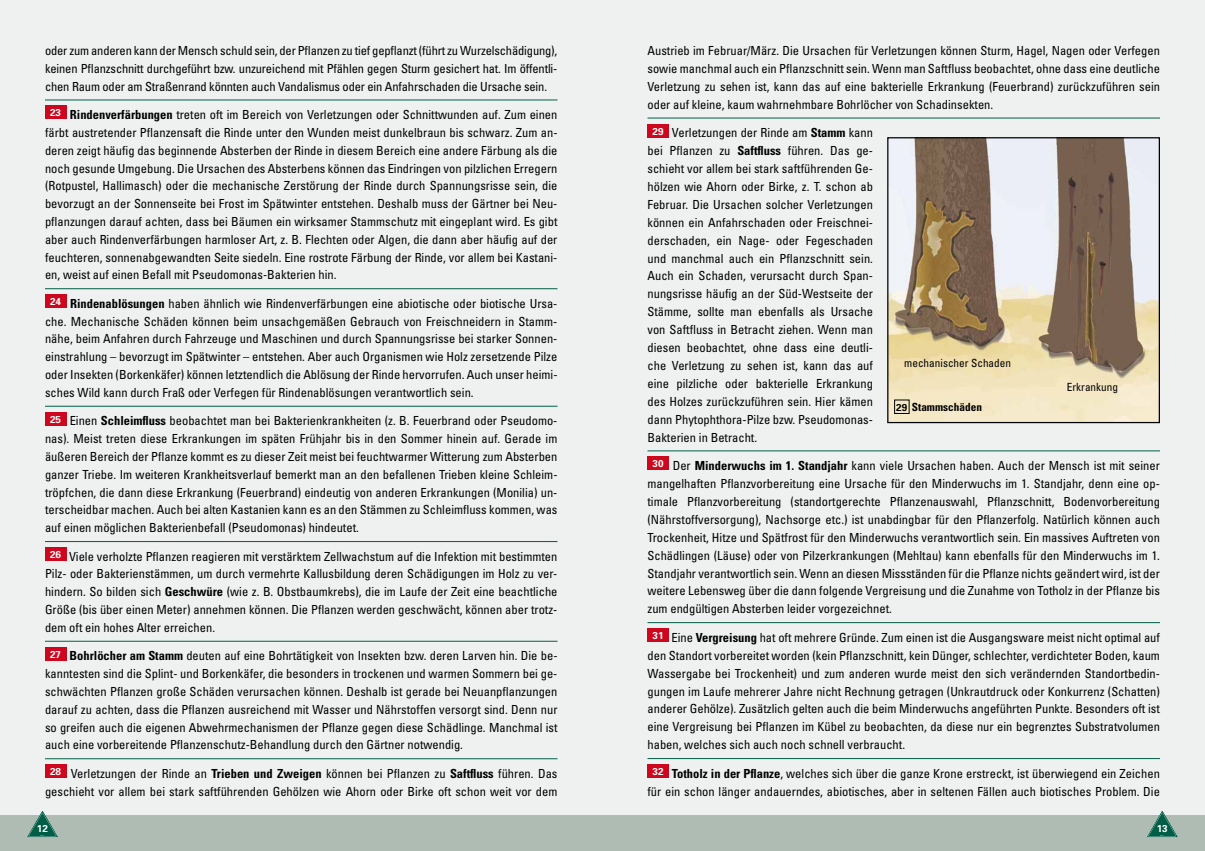
<style>
.page{position:relative;width:1205px;height:851px;background:#fff}
.page>*{position:absolute;margin:0;border:0;box-sizing:border-box;transform-origin:0 0}
.t1{font:condensed 12.5px/17.9px "Univers";color:#000;text-align:justify}
.t2{font:condensed 11.25px "Univers";color:#000}
.t3{font:700 condensed 11.25px "Univers";color:#000}
.t4{font:700 10px "Univers";color:#fff}
.s1{font-weight:700}
.s2{font-stretch:normal;font-size:10px}
</style>
<div class="page">
<div style="left:0;top:0;width:602px;height:850px;background:#eff1f1"></div>
<div style="left:602px;top:0;width:603px;height:850px;background:#eff1f1"></div>
<div style="left:0;top:815px;width:1205px;height:35px;background:#afbcb3"></div>
<svg style="left:1147px;top:811px;width:31px;height:26px"></svg>
<svg style="left:27px;top:811px;width:31px;height:26px"></svg>
<hr style="left:45px;top:99px;width:512px;height:1px;background:#005e46">
<hr style="left:45px;top:288px;width:512px;height:1px;background:#005e46">
<hr style="left:45px;top:405px;width:512px;height:1px;background:#005e46">
<hr style="left:45px;top:541px;width:512px;height:1px;background:#005e46">
<hr style="left:45px;top:640px;width:512px;height:1px;background:#005e46">
<hr style="left:45px;top:758px;width:512px;height:1px;background:#005e46">
<div style="left:45px;top:106px;width:21px;height:13px;background:#cd071e"></div>
<div style="left:45px;top:294px;width:21px;height:14px;background:#cd071e"></div>
<div style="left:45px;top:412px;width:21px;height:13px;background:#cd071e"></div>
<div style="left:45px;top:547px;width:21px;height:13px;background:#cd071e"></div>
<div style="left:45px;top:646px;width:21px;height:14px;background:#cd071e"></div>
<div style="left:45px;top:764px;width:21px;height:13px;background:#cd071e"></div>
<hr style="left:647px;top:117px;width:513px;height:1px;background:#005e46">
<hr style="left:647px;top:450px;width:513px;height:1px;background:#005e46">
<hr style="left:647px;top:622px;width:513px;height:1px;background:#005e46">
<hr style="left:647px;top:758px;width:513px;height:1px;background:#005e46">
<div style="left:647px;top:124px;width:22px;height:13px;background:#cd071e"></div>
<div style="left:647px;top:456px;width:22px;height:14px;background:#cd071e"></div>
<div style="left:647px;top:628px;width:22px;height:13px;background:#cd071e"></div>
<div style="left:647px;top:764px;width:22px;height:13px;background:#cd071e"></div>
<img style="left:889px;top:139px;width:269px;height:282px">
<div style="left:887px;top:137px;width:273px;height:286px;border:1px solid #000"></div>
<p class="t1" style="left:45px;top:41px;width:514px">oder zum anderen kann der Mensch schuld sein, der Pflanzen zu tief gepflanzt (führt zu Wurzelschädigung), keinen Pflanzschnitt durchgeführt bzw. unzureichend mit Pfählen gegen Sturm gesichert hat. Im öffentli&shy;chen Raum oder am Straßenrand könnten auch Vandalismus oder ein Anfahrschaden die Ursache sein.</p>
<p class="t1" style="left:45px;top:106px;width:514px;text-indent:5px"><sup>23</sup> <span class="s1">Rindenverfärbungen</span> treten oft im Bereich von Verletzungen oder Schnittwunden auf. Zum einen färbt austretender Pflanzensaft die Rinde unter den Wunden meist dunkelbraun bis schwarz. Zum an&shy;deren zeigt häufig das beginnende Absterben der Rinde in diesem Bereich eine andere Färbung als die noch gesunde Umgebung. Die Ursachen des Absterbens können das Eindringen von pilzlichen Erregern (Rotpustel, Hallimasch) oder die mechanische Zerstörung der Rinde durch Spannungsrisse sein, die bevorzugt an der Sonnenseite bei Frost im Spätwinter entstehen. Deshalb muss der Gärtner bei Neu&shy;pflanzungen darauf achten, dass bei Bäumen ein wirksamer Stammschutz mit eingeplant wird. Es gibt aber auch Rindenverfärbungen harmloser Art, z. B. Flechten oder Algen, die dann aber häufig auf der feuchteren, sonnenabgewandten Seite siedeln. Eine rostrote Färbung der Rinde, vor allem bei Kastani&shy;en, weist auf einen Befall mit Pseudomonas-Bakterien hin.</p>
<p class="t1" style="left:45px;top:294px;width:514px;text-indent:5px"><sup>24</sup> <span class="s1">Rindenablösungen</span> haben ähnlich wie Rindenverfärbungen eine abiotische oder biotische Ursa&shy;che. Mechanische Schäden können beim unsachgemäßen Gebrauch von Freischneidern in Stamm&shy;nähe, beim Anfahren durch Fahrzeuge und Maschinen und durch Spannungsrisse bei starker Sonnen&shy;einstrahlung – bevorzugt im Spätwinter – entstehen. Aber auch Organismen wie Holz zersetzende Pilze oder Insekten (Borkenkäfer) können letztendlich die Ablösung der Rinde hervorrufen. Auch unser heimi&shy;sches Wild kann durch Fraß oder Verfegen für Rindenablösungen verantwortlich sein.</p>
<p class="t1" style="left:45px;top:412px;width:514px;text-indent:5px"><sup>25</sup> Einen <span class="s1">Schleimfluss</span> beobachtet man bei Bakterienkrankheiten (z. B. Feuerbrand oder Pseudomo&shy;nas). Meist treten diese Erkrankungen im späten Frühjahr bis in den Sommer hinein auf. Gerade im äußeren Bereich der Pflanze kommt es zu dieser Zeit meist bei feuchtwarmer Witterung zum Absterben ganzer Triebe. Im weiteren Krankheitsverlauf bemerkt man an den befallenen Trieben kleine Schleim&shy;tröpfchen, die dann diese Erkrankung (Feuerbrand) eindeutig von anderen Erkrankungen (Monilia) un&shy;terscheidbar machen. Auch bei alten Kastanien kann es an den Stämmen zu Schleimfluss kommen, was auf einen möglichen Bakterienbefall (Pseudomonas) hindeutet.</p>
<p class="t1" style="left:45px;top:547px;width:514px;text-indent:5px"><sup>26</sup> Viele verholzte Pflanzen reagieren mit verstärktem Zellwachstum auf die Infektion mit bestimmten Pilz- oder Bakterienstämmen, um durch vermehrte Kallusbildung deren Schädigungen im Holz zu ver&shy;hindern. So bilden sich <span class="s1">Geschwüre</span> (wie z. B. Obstbaumkrebs), die im Laufe der Zeit eine beachtliche Größe (bis über einen Meter) annehmen können. Die Pflanzen werden geschwächt, können aber trotz&shy;dem oft ein hohes Alter erreichen.</p>
<p class="t1" style="left:45px;top:646px;width:514px;text-indent:5px"><sup>27</sup> <span class="s1">Bohrlöcher am Stamm</span> deuten auf eine Bohrtätigkeit von Insekten bzw. deren Larven hin. Die be&shy;kanntesten sind die Splint- und Borkenkäfer, die besonders in trockenen und warmen Sommern bei ge&shy;schwächten Pflanzen große Schäden verursachen können. Deshalb ist gerade bei Neuanpflanzungen darauf zu achten, dass die Pflanzen ausreichend mit Wasser und Nährstoffen versorgt sind. Denn nur so greifen auch die eigenen Abwehrmechanismen der Pflanze gegen diese Schädlinge. Manchmal ist auch eine vorbereitende Pflanzenschutz-Behandlung durch den Gärtner notwendig.</p>
<p class="t1" style="left:45px;top:764px;width:514px;text-align:center"><sup>28</sup> Verletzungen der Rinde an <span class="s1">Trieben und Zweigen</span> können bei Pflanzen zu <span class="s1">Saftfluss</span> führen. Das geschieht vor allem bei stark saftführenden Gehölzen wie Ahorn oder Birke oft schon weit vor dem</p>
<p class="t1" style="left:647px;top:41px;width:514px">Austrieb im Februar/März. Die Ursachen für Verletzungen können Sturm, Hagel, Nagen oder Verfegen sowie manchmal auch ein Pflanzschnitt sein. Wenn man Saftfluss beobachtet, ohne dass eine deutliche Verletzung zu sehen ist, kann das auf eine bakterielle Erkrankung (Feuerbrand) zurückzuführen sein oder auf kleine, kaum wahrnehmbare Bohrlöcher von Schadinsekten.</p>
<p class="t1" style="left:647px;top:124px;width:227px;text-indent:5px"><sup>29</sup> Verletzungen der Rinde am <span class="s1">Stamm</span> kann bei Pflanzen zu <span class="s1">Saftfluss</span> führen. Das ge&shy;schieht vor allem bei stark saftführenden Ge&shy;hölzen wie Ahorn oder Birke, z. T. schon ab Februar. Die Ursachen solcher Verletzungen können ein Anfahrschaden oder Freischnei&shy;derschaden, ein Nage- oder Fegeschaden und manchmal auch ein Pflanzschnitt sein.<br>Auch ein Schaden, verursacht durch Span&shy;nungsrisse häufig an der Süd-Westseite der Stämme, sollte man ebenfalls als Ursache von Saftfluss in Betracht ziehen. Wenn man diesen beobachtet, ohne dass eine deutli&shy;che Verletzung zu sehen ist, kann das auf eine pilzliche oder bakterielle Erkrankung des Holzes zurückzuführen sein. Hier kämen dann Phytophthora-Pilze bzw. Pseudomonas-Bakterien in Betracht.</p>
<p class="t1" style="left:647px;top:456px;width:514px;text-indent:5px"><sup>30</sup> Der <span class="s1">Minderwuchs im 1. Standjahr</span> kann viele Ursachen haben. Auch der Mensch ist mit seiner mangelhaften Pflanzvorbereitung eine Ursache für den Minderwuchs im 1. Standjahr, denn eine op&shy;timale Pflanzvorbereitung (standortgerechte Pflanzenauswahl, Pflanzschnitt, Bodenvorbereitung (Nährstoffversorgung), Nachsorge etc.) ist unabdingbar für den Pflanzerfolg. Natürlich können auch Trockenheit, Hitze und Spätfrost für den Minderwuchs verantwortlich sein. Ein massives Auftreten von Schädlingen (Läuse) oder von Pilzerkrankungen (Mehltau) kann ebenfalls für den Minderwuchs im 1.<br>Standjahr verantwortlich sein. Wenn an diesen Missständen für die Pflanze nichts geändert wird, ist der weitere Lebensweg über die dann folgende Vergreisung und die Zunahme von Totholz in der Pflanze bis zum endgültigen Absterben leider vorgezeichnet.</p>
<p class="t1" style="left:647px;top:628px;width:514px;text-indent:5px"><sup>31</sup> Eine <span class="s1">Vergreisung</span> hat oft mehrere Gründe. Zum einen ist die Ausgangsware meist nicht optimal auf den Standort vorbereitet worden (kein Pflanzschnitt, kein Dünger, schlechter, verdichteter Boden, kaum Wassergabe bei Trockenheit) und zum anderen wurde meist den sich verändernden Standortbedin&shy;gungen im Laufe mehrerer Jahre nicht Rechnung getragen (Unkrautdruck oder Konkurrenz (Schatten) anderer Gehölze). Zusätzlich gelten auch die beim Minderwuchs angeführten Punkte. Besonders oft ist eine Vergreisung bei Pflanzen im Kübel zu beobachten, da diese nur ein begrenztes Substratvolumen haben, welches sich auch noch schnell verbraucht.</p>
<p class="t1" style="left:647px;top:764px;width:514px;text-align:center"><sup>32</sup> <span class="s1">Totholz in der Pflanze</span>, welches sich über die ganze Krone erstreckt, ist überwiegend ein Zeichen für ein schon länger andauerndes, abiotisches, aber in seltenen Fällen auch biotisches Problem. Die</p>
<p class="t2" style="left:904px;top:356px;width:108px">mechanischer Schaden</p>
<p class="t2" style="left:1067px;top:379px;width:53px">Erkrankung</p>
<p class="t3" style="left:896px;top:400px;width:87px"><span class="s2">29</span> Stammschäden</p>
<p class="t4" style="left:37px;top:822px;width:13px">12</p>
<p class="t4" style="left:1156px;top:822px;width:13px">13</p>
</div>
